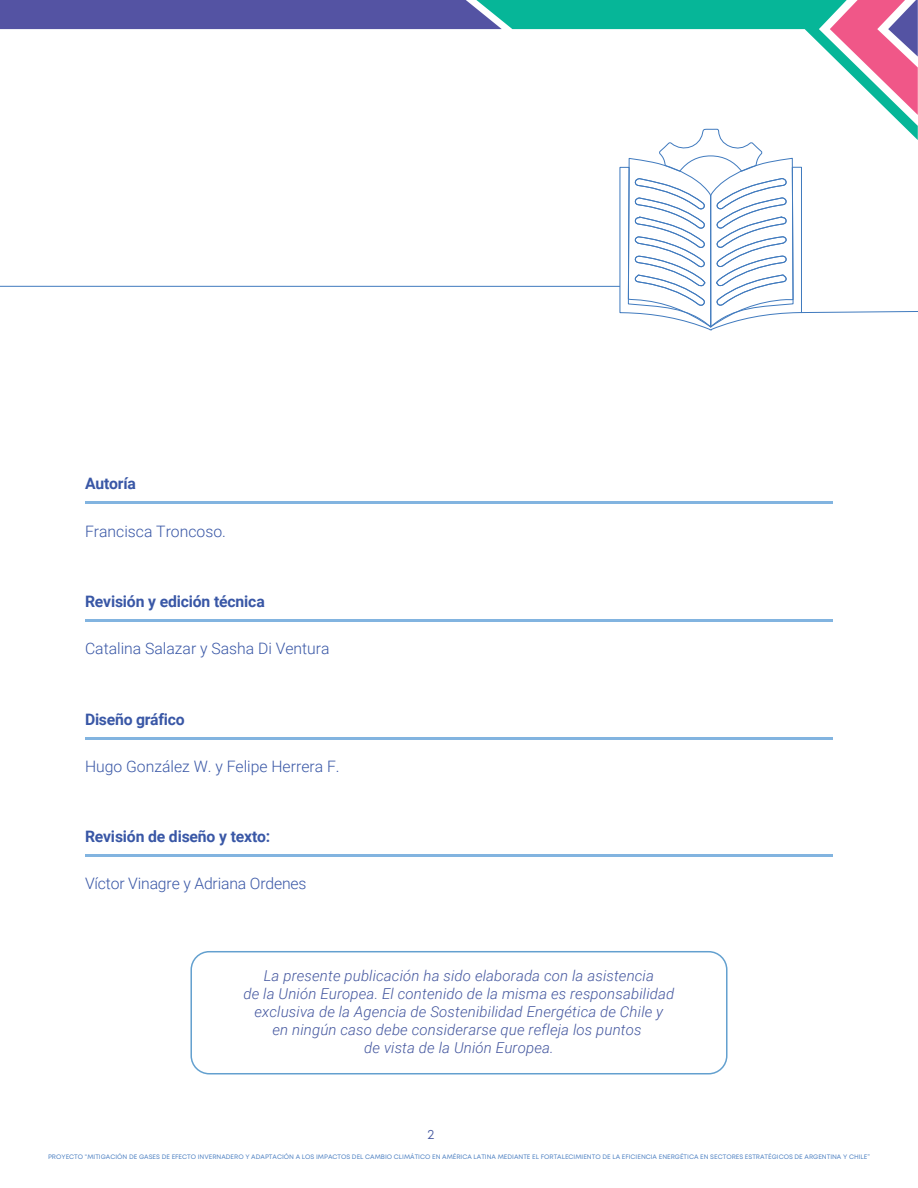
<style>
.page{position:relative;width:918px;height:1188px;background:#fff}
.page>*{position:absolute;margin:0;border:0;box-sizing:border-box;transform-origin:0 0}
.t1{font:300 15.75px "Roboto";color:#3957a6}
.t2{font:700 15.75px "Roboto";letter-spacing:-.01em;color:#3957a6}
.t3{font:italic 300 15px/18px "Roboto";letter-spacing:.01em;color:#44579f;text-align:center}
.t4{font:13.5px "Mont";color:#44579f}
.t5{font:6.45px "Mont";color:#5183c3}
</style>
<div class="page">
<hr style="left:0;top:286px;width:620px;height:1px;background:#407abe">
<hr style="left:85px;top:619px;width:748px;height:3px;background:#82b4e0">
<hr style="left:85px;top:501px;width:748px;height:3px;background:#82b4e0">
<hr style="left:85px;top:854px;width:748px;height:3px;background:#82b4e0">
<div style="left:190px;top:951px;width:538px;height:123px;border:2px solid #63a0cf;border-radius:18px"></div>
<svg style="left:619px;top:140px;width:299px;height:191px"></svg>
<hr style="left:85px;top:737px;width:748px;height:3px;background:#82b4e0">
<div style="left:0;top:0;width:476px;height:29px;background:#5453a3"></div>
<svg style="left:476px;top:0;width:442px;height:140px"></svg>
<svg style="left:830px;top:0;width:88px;height:115px"></svg>
<p class="t2" style="left:85px;top:472px;width:52px">Autoría</p>
<p class="t1" style="left:85px;top:520px;width:142px">Francisca Troncoso.</p>
<p class="t2" style="left:85px;top:590px;width:181px">Revisión y edición técnica</p>
<p class="t1" style="left:85px;top:638px;width:246px">Catalina Salazar y Sasha Di Ventura</p>
<p class="t2" style="left:85px;top:708px;width:101px">Diseño gráfico</p>
<p class="t1" style="left:85px;top:755px;width:256px">Hugo González W. y Felipe Herrera F.</p>
<p class="t2" style="left:85px;top:825px;width:187px">Revisión de diseño y texto:</p>
<p class="t1" style="left:85px;top:873px;width:223px">Víctor Vinagre y Adriana Ordenes</p>
<p class="t3" style="left:244px;top:966px;width:432px">La presente publicación ha sido elaborada con la asistencia<br>de la Unión Europea. El contenido de la misma es responsabilidad exclusiva de la Agencia de Sostenibilidad Energética de Chile y<br>en ningún caso debe considerarse que refleja los puntos<br>de vista de la Unión Europea.</p>
<p class="t4" style="left:428px;top:1125px;width:9px">2</p>
<p class="t5" style="left:48px;top:1153px;width:824px">PROYECTO “MITIGACIÓN DE GASES DE EFECTO INVERNADERO Y ADAPTACIÓN A LOS IMPACTOS DEL CAMBIO CLIMÁTICO EN AMÉRICA LATINA MEDIANTE EL FORTALECIMIENTO DE LA EFICIENCIA ENERGÉTICA EN SECTORES ESTRATÉGICOS DE ARGENTINA Y CHILE”</p>
</div>
